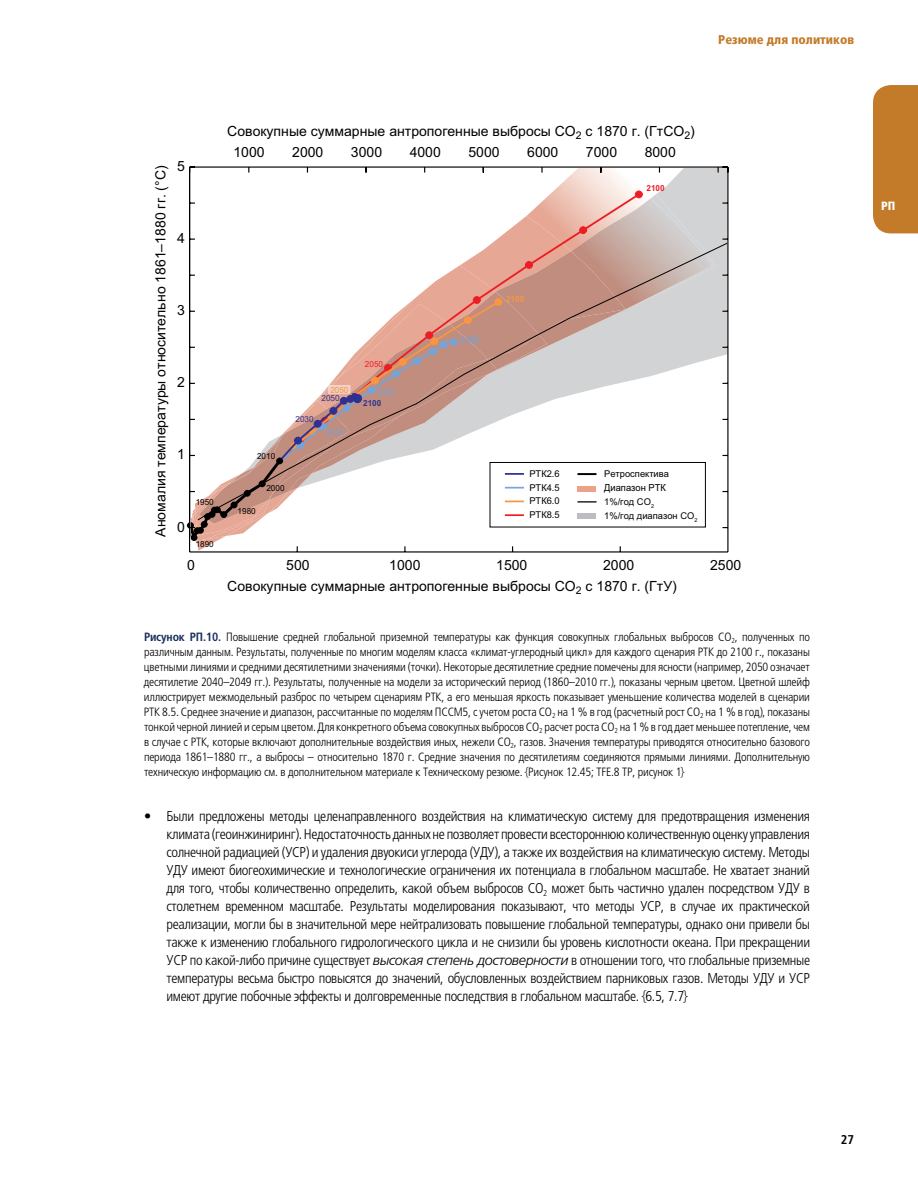
<style>
.page{position:relative;width:918px;height:1188px;background:#fff}
.page>*{position:absolute;margin:0;border:0;box-sizing:border-box;transform-origin:0 0}
.t1{font:300 condensed 14.25px/18px "Frutiger LTCYR";letter-spacing:-.025em;color:#000;text-align:justify}
.t2{font:14.1px/21.1px "Arial";color:#000}
.t3{font:900 condensed 12.75px "Frutiger LTCYR";color:#c37b2a}
.t4{font:700 condensed 12.75px "Frutiger LTCYR";color:#000}
.t5{font:300 condensed 12px/15px "Frutiger LTCYR";letter-spacing:-.015em;color:#000;text-align:justify}
.t6{font:900 condensed 12px "Frutiger LTCYR";color:#fff}
.t7{font:9.75px "Arial";color:#000}
.t8{font:9.3px/13.5px "Arial";color:#000;text-align:justify}
.t9{font:8.4px "Arial";color:#000}
.t10{font:8.4px "Arial";color:#77a3d6}
.t11{font:8.4px "Arial";color:#2e358f}
.t12{font:8.4px "Arial";color:#ed1f24}
.t13{font:700 8.4px "Arial";color:#ed1f24}
.t14{font:700 8.4px "Arial";color:#f89644}
.t15{font:700 8.4px "Arial";color:#77a3d6}
.t16{font:700 8.4px "Arial";color:#2e358f}
.t17{font:8.4px "Arial";color:#f89644}
.s1{font-weight:700;color:#18305c}
.s2{font-style:italic;font-stretch:normal}
</style>
<div class="page">
<div style="left:873px;top:85px;width:45px;height:148px;background:#c37b2a"></div>
<svg style="left:306px;top:169px;width:378px;height:25px"></svg>
<img style="left:643px;top:199px;width:41px;height:43px">
<svg style="left:641px;top:242px;width:85px;height:251px"></svg>
<svg style="left:384px;top:191px;width:259px;height:181px"></svg>
<div style="left:187px;top:522px;width:7px;height:7px;background:#000;border-radius:50%"></div>
<hr style="left:190px;top:166px;width:538px;height:2px;background:#000">
<hr style="left:727px;top:167px;width:1px;height:385px;background:#000">
<hr style="left:189px;top:167px;width:1px;height:370px;background:#000">
<svg style="left:684px;top:166px;width:44px;height:188px"></svg>
<hr style="left:190px;top:551px;width:538px;height:2px;background:#000">
<svg style="left:189px;top:216px;width:437px;height:336px"></svg>
<div style="left:490px;top:462px;width:216px;height:65px;border:1px solid #000"></div>
<p class="t3" style="left:718px;top:32px;width:137px">Резюме для политиков</p>
<p class="t2" style="left:227px;top:122px;width:469px">Совокупные суммарные антропогенные выбросы СО<sub>2</sub> с 1870 г. (ГтCO<sub>2</sub>)</p>
<p class="t2" style="left:151px;top:537px;width:373px;rotate:-90deg">Аномалия температуры относительно 1861–1880 гг. (°С)</p>
<p class="t2" style="left:177px;top:157px;width:9px">5</p>
<p class="t2" style="left:177px;top:229px;width:9px">4</p>
<p class="t2" style="left:177px;top:301px;width:9px">3</p>
<p class="t2" style="left:177px;top:373px;width:9px">2</p>
<p class="t2" style="left:177px;top:445px;width:9px">1</p>
<p class="t2" style="left:177px;top:517px;width:9px">0</p>
<p class="t9" style="left:196px;top:499px;width:20px">1950</p>
<p class="t9" style="left:196px;top:541px;width:20px">1890</p>
<p class="t2" style="left:233px;top:143px;width:33px">1000</p>
<p class="t2" style="left:292px;top:143px;width:33px">2000</p>
<p class="t2" style="left:351px;top:143px;width:33px">3000</p>
<p class="t2" style="left:410px;top:143px;width:33px">4000</p>
<p class="t2" style="left:468px;top:143px;width:33px">5000</p>
<p class="t2" style="left:527px;top:143px;width:33px">6000</p>
<p class="t2" style="left:586px;top:143px;width:33px">7000</p>
<p class="t2" style="left:645px;top:143px;width:33px">8000</p>
<p class="t9" style="left:257px;top:453px;width:20px">2010</p>
<p class="t9" style="left:266px;top:485px;width:20px">2000</p>
<p class="t9" style="left:238px;top:507px;width:20px">1980</p>
<p class="t11" style="left:296px;top:415px;width:20px">2030</p>
<p class="t17" style="left:330px;top:386px;width:20px">2050</p>
<p class="t11" style="left:321px;top:395px;width:20px">2050</p>
<p class="t10" style="left:326px;top:429px;width:20px">2030</p>
<p class="t12" style="left:365px;top:360px;width:20px">2050</p>
<p class="t10" style="left:377px;top:388px;width:20px">2050</p>
<p class="t16" style="left:363px;top:398px;width:20px">2100</p>
<p class="t15" style="left:461px;top:335px;width:20px">2100</p>
<p class="t14" style="left:506px;top:294px;width:20px">2100</p>
<p class="t13" style="left:647px;top:182px;width:20px">2100</p>
<p class="t8" style="left:529px;top:468px;width:32px">РТК2.6</p>
<p class="t8" style="left:604px;top:468px;width:66px">Ретроспектива</p>
<p class="t8" style="left:529px;top:482px;width:32px">РТК4.5<br>РТК6.0<br>РТК8.5</p>
<p class="t7" style="left:604px;top:484px;width:63px">Диапазон РТК</p>
<p class="t8" style="left:604px;top:496px;width:95px">1%/год CO<sub>2<br></sub>1%/год диапазон CO<sub>2</sub></p>
<p class="t2" style="left:227px;top:556px;width:451px;text-indent:376px">2000<br>Совокупные суммарные антропогенные выбросы СО<sub>2</sub> с 1870 г. (ГтУ)</p>
<p class="t2" style="left:710px;top:556px;width:33px">2500</p>
<p class="t2" style="left:187px;top:556px;width:9px">0</p>
<p class="t2" style="left:286px;top:556px;width:25px">500</p>
<p class="t2" style="left:389px;top:556px;width:33px">1000</p>
<p class="t2" style="left:496px;top:556px;width:33px">1500</p>
<p class="t5" style="left:144px;top:630px;width:668px"><span class="s1">Рисунок РП.10.</span> Повышение средней глобальной приземной температуры как функция совокупных глобальных выбросов СО<sub>2</sub>, полученных по различным данным. Результаты, полученные по многим моделям класса «климат-углеродный цикл» для каждого сценария РТК до 2100 г., показаны цветными линиями и средними десятилетними значениями (точки). Некоторые десятилетние средние помечены для ясности (например, 2050 означает десятилетие 2040–2049 гг.). Результаты, полученные на модели за исторический период (1860–2010 гг.), показаны черным цветом. Цветной шлейф иллюстрирует межмодельный разброс по четырем сценариям РТК, а его меньшая яркость показывает уменьшение количества моделей в сценарии РТК 8.5. Среднее значение и диапазон, рассчитанные по моделям ПССМ5, с учетом роста СО<sub>2</sub> на 1 % в год (расчетный рост СО<sub>2</sub> на 1 % в год), показаны тонкой черной линией и серымцветом.Для конкретного объема совокупных выбросов СО<sub>2</sub> расчет роста СО<sub>2</sub> на 1 % в год даетменьшее потепление, чем в случае с РТК, которые включают дополнительные воздействия иных, нежели СО<sub>2</sub>, газов. Значения температуры приводятся относительно базового периода 1861–1880 гг., а выбросы – относительно 1870 г. Средние значения по десятилетиям соединяются прямыми линиями. Дополнительную техническую информацию см. в дополнительном материале к Техническому резюме. {Рисунок 12.45; TFE.8 ТР, рисунок 1}</p>
<p class="t1" style="left:166px;top:807px;width:645px;text-indent:-22px">• Были предложены методы целенаправленного воздействия на климатическую систему для предотвращения изменения климата (геоинжиниринг).Недостаточность данных не позволяет провести всестороннююколичественнуюоценкууправления солнечной радиацией (УСР) и удаления двуокиси углерода (УДУ), а также их воздействия на климатическую систему. Методы УДУ имеют биогеохимические и технологические ограничения их потенциала в глобальном масштабе. Не хватает знаний для того, чтобы количественно определить, какой объем выбросов СО<sub>2</sub> может быть частично удален посредством УДУ в столетнем временном масштабе. Результаты моделирования показывают, что методы УСР, в случае их практической реализации, могли бы в значительной мере нейтрализовать повышение глобальной температуры, однако они привели бы также к изменению глобального гидрологического цикла и не снизили бы уровень кислотности океана. При прекращении УСР по какой-либо причине существует <span class="s2">высокая степень достоверности</span> в отношении того, что глобальные приземные температуры весьма быстро повысятся до значений, обусловленных воздействием парниковых газов. Методы УДУ и УСР имеют другие побочные эффекты и долговременные последствия в глобальном масштабе. {6.5, 7.7}</p>
<p class="t6" style="left:881px;top:199px;width:16px">РП</p>
<p class="t4" style="left:841px;top:1133px;width:15px">27</p>
</div>
